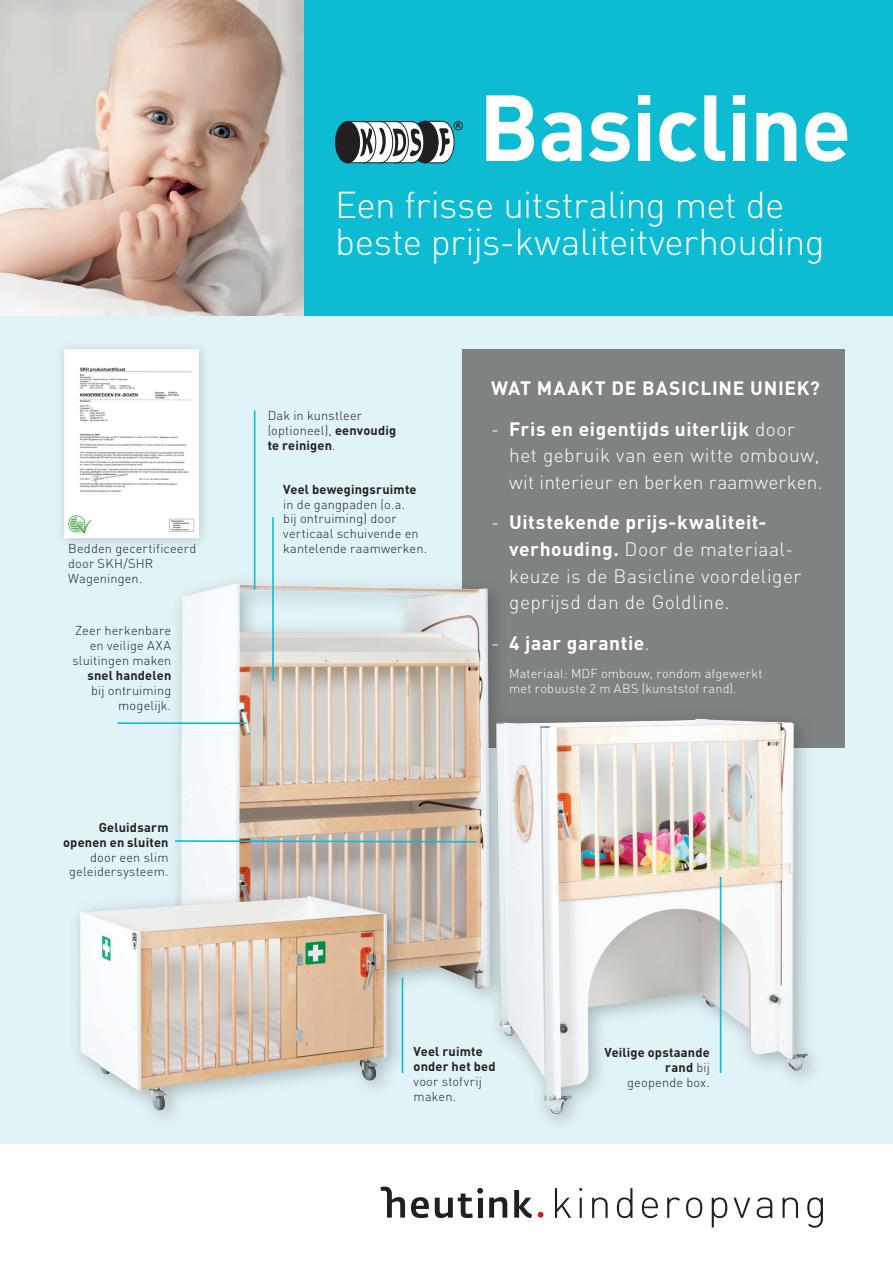
<style>
.page{position:relative;width:893px;height:1263px;background:#fff}
.page>*{position:absolute;margin:0;border:0;box-sizing:border-box;transform-origin:0 0}
.t1{font:700 92.25px "DIN Pro";letter-spacing:-.015em;color:#fff}
.t2{font:300 36.9px/37.5px "DIN Pro";letter-spacing:-.015em;color:#fff}
.t3{font:300 19.2px/26.5px "DIN Pro";letter-spacing:.025em;color:#fff}
.t4{font:700 19.2px "DIN Pro";letter-spacing:.035em;color:#fff}
.t5{font:300 12.75px/14.9px "DIN Pro";letter-spacing:.015em;color:#231f20}
.t6{font:700 12.75px/14.9px "DIN Pro";letter-spacing:.015em;color:#231f20;text-align:right}
.t7{font:300 12.75px/14.9px "DIN Pro";letter-spacing:.015em;color:#fff}
.s1{font-weight:700}
.s2{font-weight:300}
</style>
<div class="page">
<div style="left:0;top:298px;width:893px;height:845px;background:#e0f3f7"></div>
<div style="left:0;top:0;width:893px;height:315px;background:#0dbcd3"></div>
<div style="left:462px;top:349px;width:382px;height:398px;background:#7e8282"></div>
<img style="left:178px;top:577px;width:318px;height:420px">
<div style="left:68px;top:885px;width:340px;height:245px;background:#231f20;opacity:.3"></div>
<img style="left:80px;top:896px;width:307px;height:215px">
<img style="left:0;top:0;width:303px;height:315px">
<div style="left:483px;top:707px;width:344px;height:427px;background:#231f20;opacity:.3"></div>
<img style="left:495px;top:719px;width:314px;height:395px">
<div style="left:335px;top:122px;width:25px;height:41px;background:#231f20;border-radius:50%"></div>
<div style="left:335px;top:121px;width:25px;height:42px;border:1px solid #231f20;border-radius:50%"></div>
<svg style="left:346px;top:121px;width:117px;height:42px"></svg>
<hr style="left:272px;top:517px;width:2px;height:164px;background:#0dbcd3">
<hr style="left:254px;top:411px;width:1px;height:178px;background:#0dbcd3">
<hr style="left:720px;top:877px;width:1px;height:196px;background:#0dbcd3">
<hr style="left:118px;top:722px;width:128px;height:2px;background:#0dbcd3">
<div style="left:56px;top:340px;width:155px;height:210px;background:#231f20;opacity:.2"></div>
<img style="left:67px;top:352px;width:129px;height:183px">
<div style="left:64px;top:349px;width:135px;height:189px;border:2px solid #fff"></div>
<hr style="left:402px;top:977px;width:1px;height:96px;background:#0dbcd3">
<svg style="left:175px;top:839px;width:303px;height:4px"></svg>
<svg style="left:555px;top:1188px;width:16px;height:30px"></svg>
<hr style="left:580px;top:1198px;width:2px;height:20px;background:#231f20">
<svg style="left:592px;top:1197px;width:16px;height:21px"></svg>
<svg style="left:617px;top:1188px;width:15px;height:30px"></svg>
<svg style="left:642px;top:1197px;width:16px;height:21px"></svg>
<svg style="left:667px;top:1197px;width:13px;height:21px"></svg>
<svg style="left:686px;top:1197px;width:16px;height:21px"></svg>
<svg style="left:712px;top:1197px;width:15px;height:30px"></svg>
<svg style="left:734px;top:1198px;width:16px;height:20px"></svg>
<svg style="left:757px;top:1197px;width:15px;height:21px"></svg>
<svg style="left:782px;top:1197px;width:16px;height:21px"></svg>
<svg style="left:807px;top:1197px;width:16px;height:31px"></svg>
<svg style="left:538px;top:1212px;width:5px;height:5px"></svg>
<svg style="left:411px;top:1197px;width:18px;height:21px"></svg>
<svg style="left:489px;top:1197px;width:18px;height:20px"></svg>
<svg style="left:514px;top:1190px;width:18px;height:28px"></svg>
<svg style="left:435px;top:1188px;width:48px;height:30px"></svg>
<svg style="left:380px;top:1186px;width:25px;height:31px"></svg>
<p class="t5" style="left:68px;top:540px;width:130px">Bedden gecertificeerd door SKH/SHR<br>Wageningen.</p>
<p class="t5" style="left:72px;top:623px;width:100px;text-align:right">Zeer herkenbare en veilige AXA sluitingen maken</p>
<p class="t6" style="left:88px;top:667px;width:85px">snel handelen</p>
<p class="t5" style="left:91px;top:682px;width:82px;text-align:right">bij ontruiming mogelijk.</p>
<p class="t6" style="left:63px;top:819px;width:107px">Geluidsarm openen en sluiten</p>
<p class="t5" style="left:69px;top:849px;width:101px;text-align:right">door een slim geleidersysteem.</p>
<h1 class="t1" style="left:479px;top:65px;width:374px">Basicline</h1>
<h2 class="t2" style="left:335px;top:184px;width:491px">Een frisse uitstraling met de beste prijs-kwaliteitverhouding</h2>
<p class="t5" style="left:268px;top:408px;width:130px">Dak in kunstleer (optioneel), <span class="s1">eenvoudig te reinigen</span>.</p>
<p class="t6" style="left:283px;top:481px;width:135px">Veel bewegingsruimte</p>
<p class="t5" style="left:283px;top:496px;width:145px">in de gangpaden (o.a.<br>bij ontruiming) door verticaal schuivende en kantelende raamwerken.</p>
<h3 class="t4" style="left:491px;top:375px;width:330px">WAT MAAKT DE BASICLINE UNIEK?</h3>
<h3 class="t3" style="left:509px;top:414px;width:315px;text-indent:-18px">- <span class="s1">Fris en eigentijds uiterlijk</span> door het gebruik van een witte ombouw, wit interieur en berken raamwerken.</h3>
<h3 class="t3" style="left:509px;top:508px;width:294px;text-indent:-18px">- <span class="s1">Uitstekende prijs-kwaliteit&shy;verhouding.</span> Door de materiaal&shy;keuze is de Basicline voordeliger geprijsd dan de Goldline.</h3>
<h3 class="t4" style="left:491px;top:630px;width:160px"><span class="s2">-</span> 4 jaar garantie<span class="s2">.</span></h3>
<p class="t7" style="left:509px;top:666px;width:255px">Materiaal: MDF ombouw, rondom afgewerkt met robuuste 2 m ABS (kunststof rand).</p>
<p class="t6" style="left:414px;top:1043px;width:83px;text-align:left">Veel ruimte onder het bed</p>
<p class="t5" style="left:414px;top:1073px;width:70px">voor stofvrij maken.</p>
<p class="t6" style="left:604px;top:1045px;width:107px">Veilige opstaande rand <span class="s2">bij<br>geopende box.</span></p>
</div>
